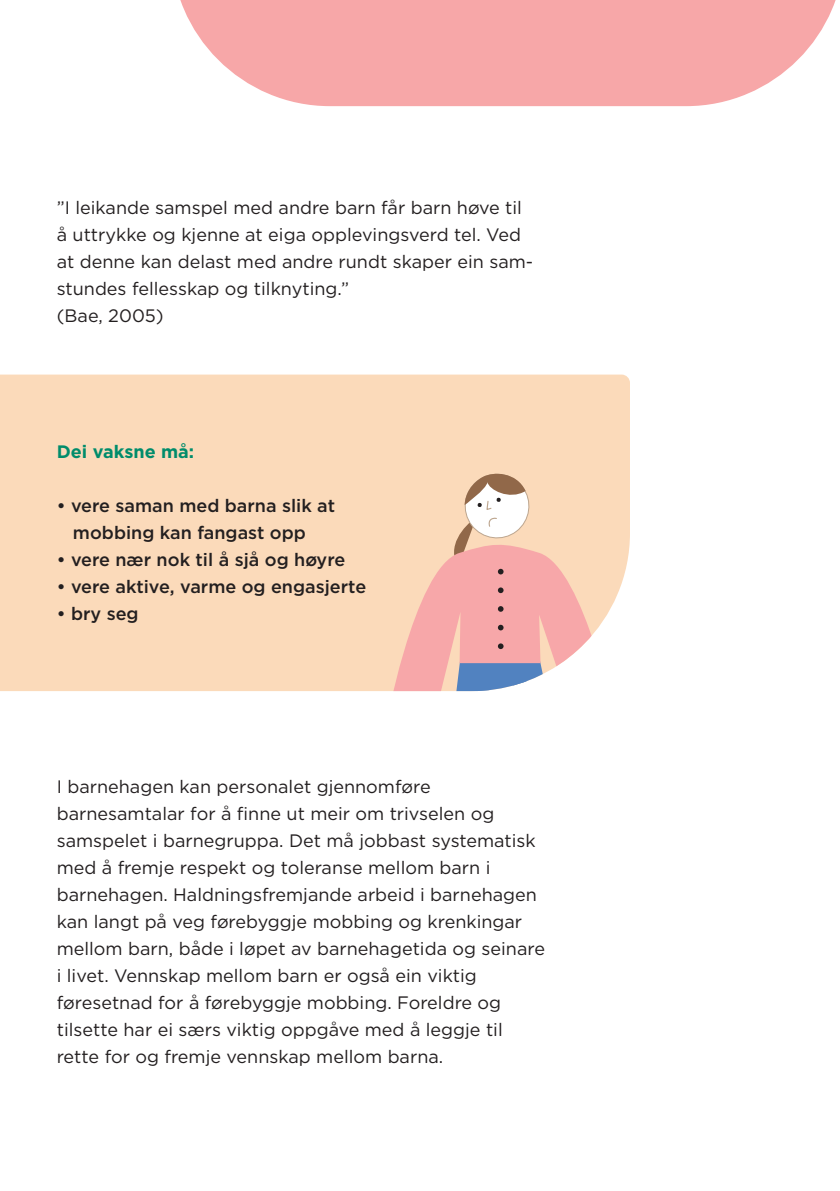
<style>
.page{position:relative;width:840px;height:1191px;background:#fff}
.page>*{position:absolute;margin:0;border:0;box-sizing:border-box;transform-origin:0 0}
.Brødtekst{font:18px/27px "Gotham";color:#231f20}
.Brødtekst-2{font:500 18px/27px "Gotham";color:#231f20}
.Brødtekst-3{font:700 18px "Gotham";color:#008c6b}
</style>
<div class="page">
<div style="left:0;top:374px;width:629px;height:317px;background:#fbdaba"></div>
<svg style="left:383px;top:469px;width:233px;height:222px;background:#f0c6b9"></svg>
<svg style="left:180px;top:0;width:656px;height:106px;background:#f7b1b2"></svg>
<p class="Brødtekst" style="left:57px;top:194px;width:478px">”I leikande samspel med andre barn får barn høve til å uttrykke og kjenne at eiga opplevingsverd tel. Ved at denne kan delast med andre rundt skaper ein sam&shy;stundes fellesskap og tilknyting.”</p>
<p class="Brødtekst" style="left:57px;top:302px;width:108px">(Bae, 2005)</p>
<p class="Brødtekst-3" style="left:57px;top:439px;width:139px">Dei vaksne må:</p>
<p class="Brødtekst-2" style="left:73px;top:491px;width:263px;text-indent:-16px">• vere saman med barna slik at mobbing kan fangast opp</p>
<p class="Brødtekst-2" style="left:57px;top:545px;width:290px">• vere nær nok til å sjå og høyre</p>
<p class="Brødtekst-2" style="left:57px;top:572px;width:311px">• vere aktive, varme og engasjerte</p>
<p class="Brødtekst-2" style="left:57px;top:599px;width:83px">• bry seg</p>
<p class="Brødtekst" style="left:57px;top:772px;width:489px">I barnehagen kan personalet gjennomføre barnesamtalar for å finne ut meir om trivselen og samspelet i barnegruppa. Det må jobbast systematisk med å fremje respekt og toleranse mellom barn i barnehagen. Haldningsfremjande arbeid i barnehagen kan langt på veg førebyggje mobbing og krenkingar mellom barn, både i løpet av barnehagetida og seinare i livet. Vennskap mellom barn er også ein viktig føresetnad for å førebyggje mobbing. Foreldre og tilsette har ei særs viktig oppgåve med å leggje til rette for og fremje vennskap mellom barna.</p>
</div>
